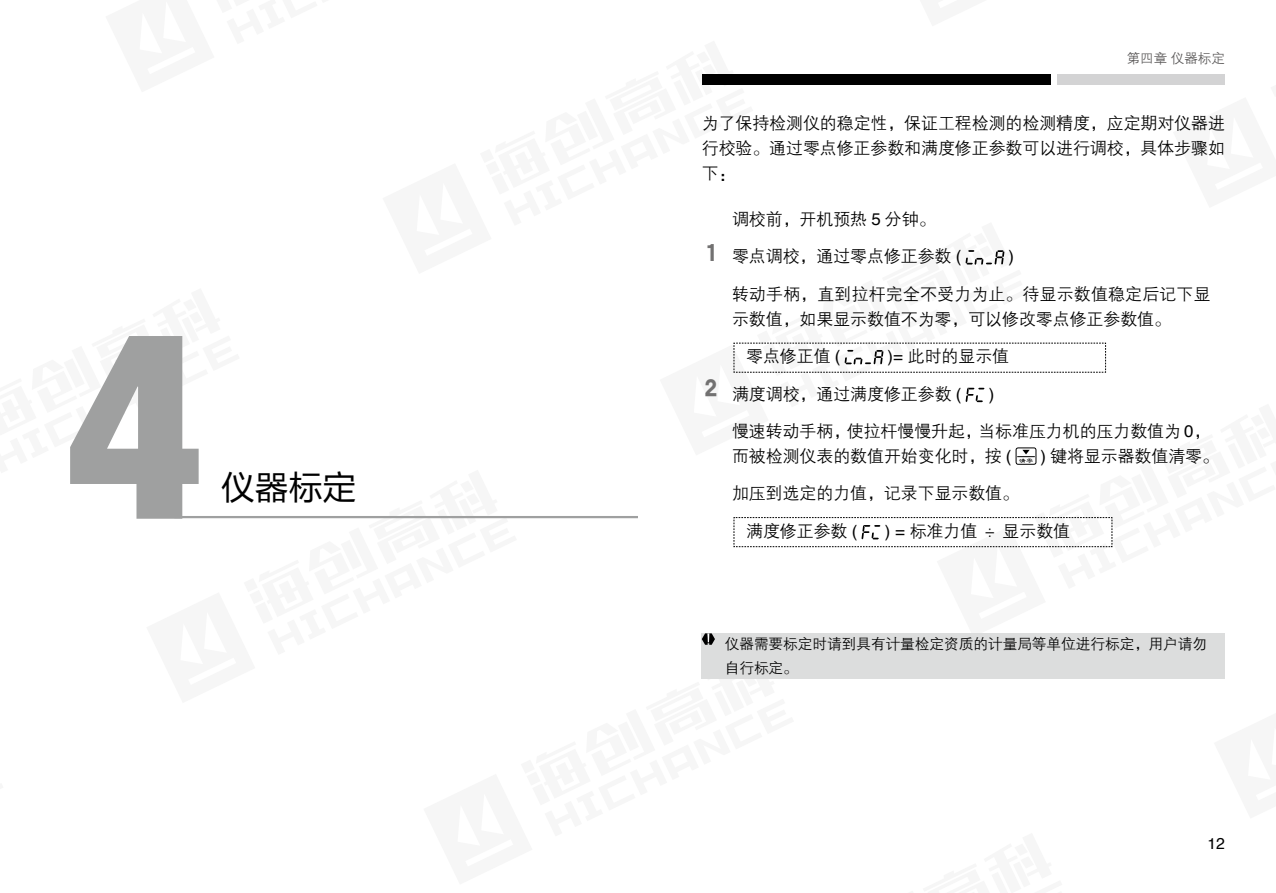
<style>
.page{position:relative;width:1276px;height:893px;background:#fff}
.page>*{position:absolute;margin:0;border:0;box-sizing:border-box;transform-origin:0 0}
.t1{font:33.75px "FZLTHJW GB1 0";color:#000}
.t2{font:24.75px "H Yb 2 gj";color:#727171}
.t3{font:16.88px/24.8px "FZZDXJW GB1 0";color:#000}
.t4{font:16.88px "Helvetica";color:#000}
.t5{font:15.75px "Helvetica";color:#000}
.t6{font:14.62px/24.8px "FZZDXJW GB1 0";color:#000}
.t7{font:13.5px "FZZDXJW GB1 0";color:#595757}
.t8{font:6.98px "FZLSJW GB1 0";color:#000}
.s1{font-family:"Helvetica"}
</style>
<div class="page">
<svg style="left:70px;top:336px;width:170px;height:183px"></svg>
<hr style="left:174px;top:516px;width:464px;height:2px;background:#9fa0a0">
<svg style="left:965px;top:250px;width:39px;height:15px"></svg>
<svg style="left:965px;top:388px;width:19px;height:14px"></svg>
<div style="left:1015px;top:448px;width:21px;height:17px;border:1px solid #000;border-radius:2px"></div>
<svg style="left:1017px;top:450px;width:18px;height:7px"></svg>
<div style="left:702px;top:633px;width:523px;height:46px;background:#dcdddd"></div>
<svg style="left:702px;top:633px;width:13px;height:12px"></svg>
<svg style="left:733px;top:343px;width:373px;height:30px"></svg>
<svg style="left:733px;top:517px;width:379px;height:30px"></svg>
<div style="left:1057px;top:74px;width:168px;height:11px;background:#d3d3d4"></div>
<div style="left:702px;top:74px;width:348px;height:11px;background:#000"></div>
<h1 class="t1" style="left:221px;top:469px;width:136px">仪器标定</h1>
<p class="t7" style="left:1126px;top:51px;width:100px">第四章 仪器标定</p>
<p class="t3" style="left:702px;top:111px;width:524px;text-align:justify">为了保持检测仪的稳定性，保证工程检测的检测精度，应定期对仪器进行校验。通过零点修正参数和满度修正参数可以进行调校，具体步骤如下：</p>
<p class="t3" style="left:732px;top:207px;width:205px">调校前，开机预热 <span class="s1">5</span> 分钟。</p>
<p class="t3" style="left:732px;top:245px;width:231px">零点调校，通过零点修正参数 <span class="s1">(</span></p>
<p class="t4" style="left:1008px;top:243px;width:7px">)</p>
<p class="t3" style="left:732px;top:282px;width:480px">转动手柄，直到拉杆完全不受力为止。待显示数值稳定后记下显示数值，如果显示数值不为零，可以修改零点修正参数值。</p>
<p class="t3" style="left:746px;top:344px;width:96px">零点修正值 <span class="s1">(</span></p>
<p class="t3" style="left:887px;top:344px;width:123px"><span class="s1">)=</span> 此时的显示值</p>
<p class="t3" style="left:732px;top:382px;width:231px">满度调校，通过满度修正参数 <span class="s1">(</span></p>
<p class="t4" style="left:989px;top:381px;width:7px">)</p>
<p class="t3" style="left:732px;top:419px;width:480px">慢速转动手柄，使拉杆慢慢升起，当标准压力机的压力数值为 <span class="s1">0</span>，而被检测仪表的数值开始变化时，按 <span class="s1">(</span></p>
<h2 class="t2" style="left:705px;top:242px;width:14px">1</h2>
<h2 class="t2" style="left:705px;top:378px;width:14px">2</h2>
<p class="t8" style="left:1019px;top:457px;width:16px">清零</p>
<p class="t3" style="left:1040px;top:444px;width:180px"><span class="s1">)</span> 键将显示器数值清零。</p>
<p class="t3" style="left:732px;top:482px;width:288px">加压到选定的力值，记录下显示数值。</p>
<p class="t3" style="left:746px;top:519px;width:113px">满度修正参数 <span class="s1">(</span></p>
<p class="t3" style="left:885px;top:519px;width:187px"><span class="s1">) =</span> 标准力值 ÷ 显示数值</p>
<p class="t6" style="left:725px;top:632px;width:484px">仪器需要标定时请到具有计量检定资质的计量局等单位进行标定，用户请勿自行标定。</p>
<p class="t5" style="left:1207px;top:831px;width:19px">12</p>
</div>
